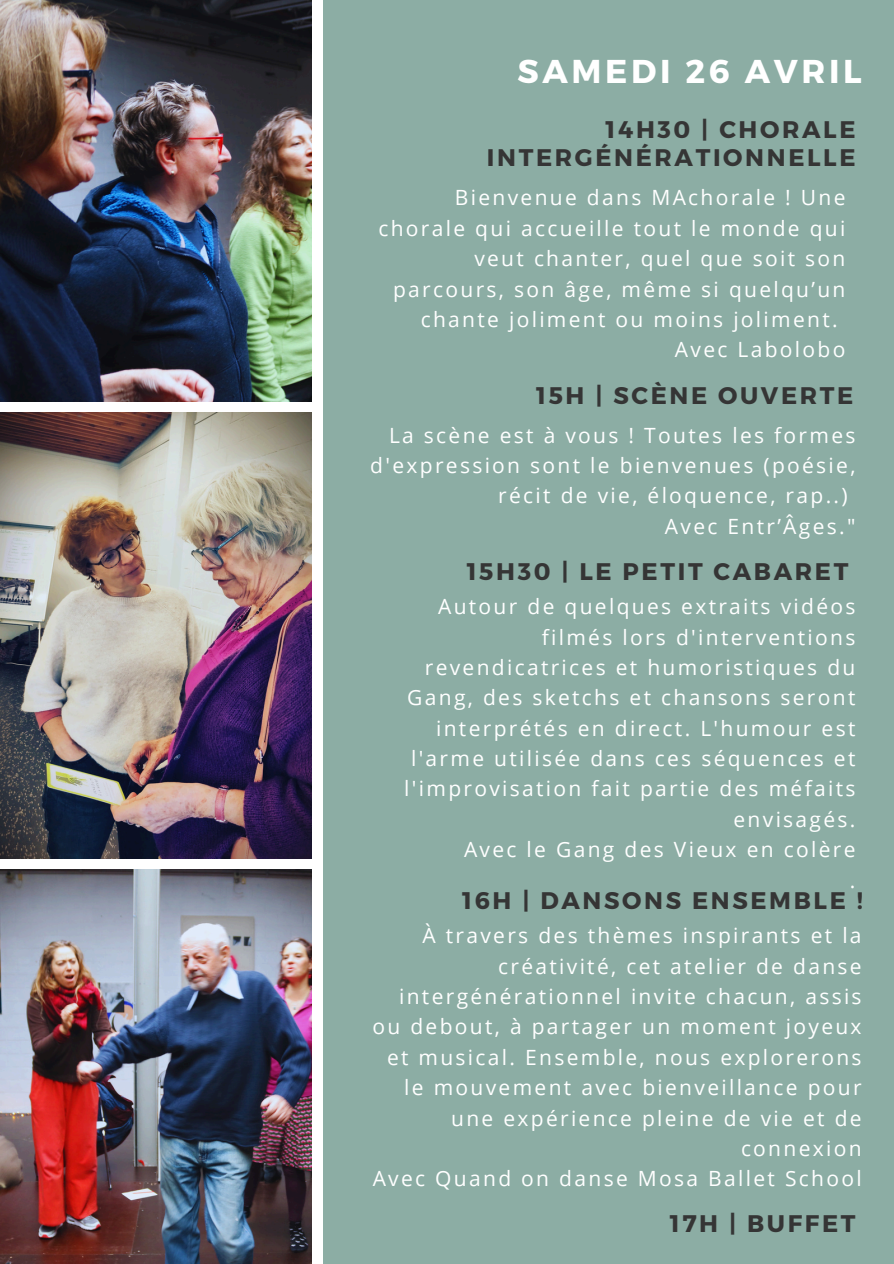
<style>
.page{position:relative;width:894px;height:1264px;background:#fff}
.page>*{position:absolute;margin:0;border:0;box-sizing:border-box;transform-origin:0 0}
.t1{font:700 33px "Montserrat";letter-spacing:.11em;color:#fff}
.t2{font:700 24px/28.2px "Montserrat";letter-spacing:.11em;color:#353535;text-align:right}
.t3{font:21px/30.3px "Open Sans";letter-spacing:.11em;color:#fff;text-align:right}
</style>
<div class="page">
<img style="left:0;top:0;width:312px;height:401px">
<img style="left:0;top:869px;width:312px;height:394px">
<img style="left:0;top:413px;width:312px;height:445px">
<div style="left:323px;top:0;width:570px;height:1263px;background:#8cada4"></div>
<p class="t1" style="left:517px;top:50px;width:345px">SAMEDI 26 AVRIL</p>
<p class="t2" style="left:487px;top:114px;width:370px">14H30 | CHORALE<br>INTERGÉNÉRATIONNELLE</p>
<h1 class="t3" style="left:455px;top:182px;width:392px">Bienvenue dans MAchorale ! Une</h1>
<h1 class="t3" style="left:378px;top:212px;width:468px">chorale qui accueille tout le monde qui</h1>
<h1 class="t3" style="left:474px;top:243px;width:372px">veut chanter, quel que soit son</h1>
<h1 class="t3" style="left:393px;top:273px;width:453px">parcours, son âge, même si quelqu’un</h1>
<h1 class="t3" style="left:420px;top:303px;width:418px">chante joliment ou moins joliment.</h1>
<h2 class="t3" style="left:674px;top:334px;width:172px">Avec Labolobo</h2>
<h2 class="t2" style="left:536px;top:380px;width:319px">15H | SCÈNE OUVERTE</h2>
<p class="t3" style="left:389px;top:419px;width:468px">La scène est à vous ! Toutes les formes</p>
<p class="t3" style="left:370px;top:449px;width:486px">d'expression sont le bienvenues (poésie,</p>
<p class="t3" style="left:498px;top:480px;width:351px">récit de vie, éloquence, rap..)</p>
<p class="t3" style="left:664px;top:510px;width:192px">Avec Entr’Âges."</p>
<p class="t2" style="left:466px;top:555px;width:383px">15H30 | LE PETIT CABARET</p>
<p class="t3" style="left:404px;top:591px;width:452px">Autour de quelques extraits vidéos filmés lors d'interventions revendicatrices et humoristiques du Gang, des sketchs et chansons seront interprétés en direct. L'humour est l'arme utilisée dans ces séquences et l'improvisation fait partie des méfaits envisagés.</p>
<h2 class="t3" style="left:464px;top:834px;width:393px">Avec le Gang des Vieux en colère</h2>
<p class="t3" style="left:849px;top:864px;width:7px">.</p>
<p class="t2" style="left:462px;top:884px;width:402px">16H | DANSONS ENSEMBLE !</p>
<h2 class="t3" style="left:372px;top:919px;width:490px">À travers des thèmes inspirants et la créativité, cet atelier de danse intergénérationnel invite chacun, assis ou debout, à partager un moment joyeux et musical. Ensemble, nous explorerons le mouvement avec bienveillance pour une expérience pleine de vie et de connexion</h2>
<p class="t3" style="left:372px;top:1162px;width:490px">Avec Quand on danse Mosa Ballet School</p>
<p class="t2" style="left:669px;top:1208px;width:187px">17H | BUFFET</p>
</div>
